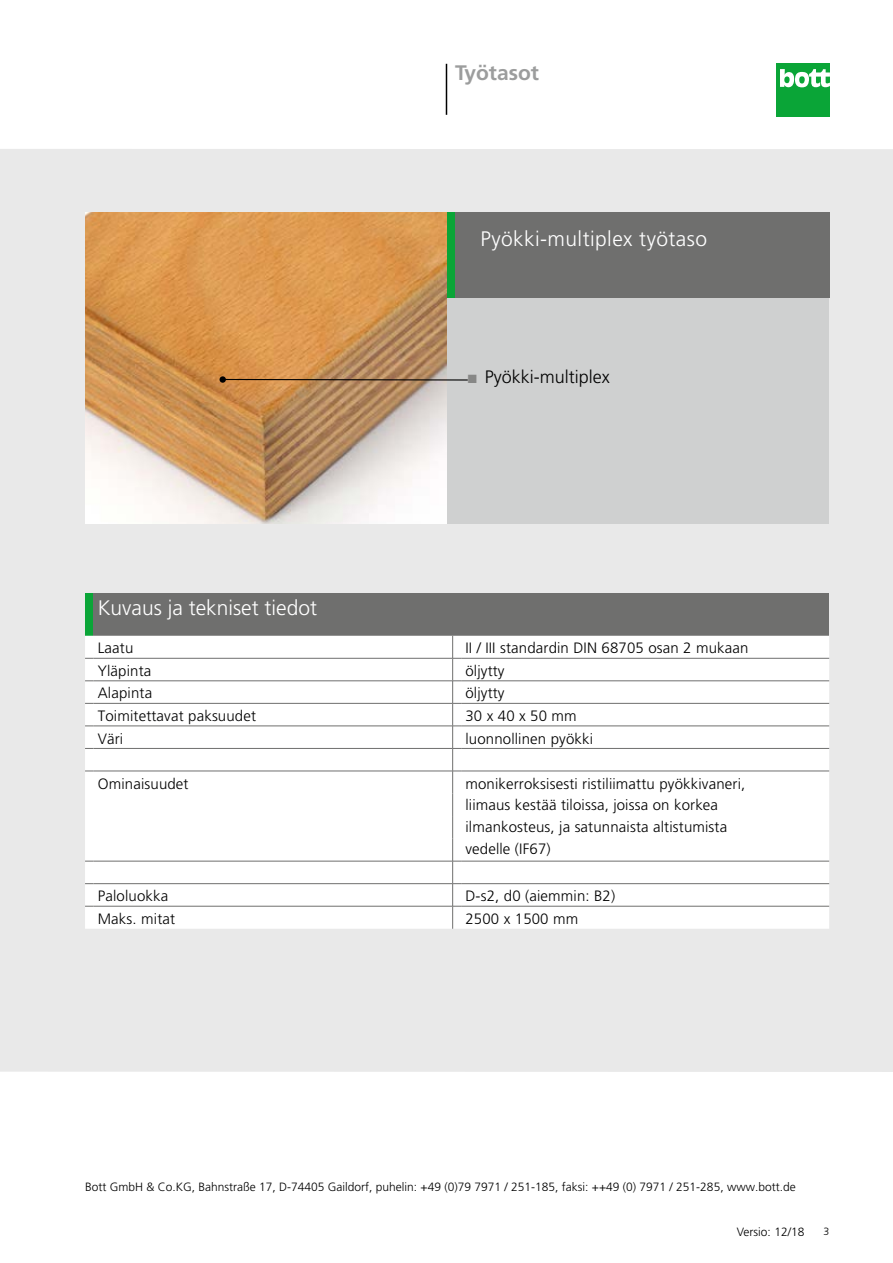
<style>
.page{position:relative;width:893px;height:1263px;background:#fff}
.page>*{position:absolute;margin:0;border:0;box-sizing:border-box;transform-origin:0 0}
.t1{font:300 21px "Frutiger LT Pro";letter-spacing:.02em;color:#fff}
.t2{font:300 21px "Frutiger LT Pro";color:#fff}
.t3{font:700 21px "Frutiger LT Pro";color:#9c9d9d}
.t4{font:300 18px "Frutiger LT Pro";color:#000}
.t5{font:300 15px/21.8px "Frutiger LT Pro";letter-spacing:.01em;color:#000}
.t6{font:300 12px "Frutiger LT Pro";color:#000}
.t7{font:300 10.5px "Frutiger LT Pro";color:#000}
.s1{color:#878786}
</style>
<div class="page">
<div style="left:776px;top:64px;width:53px;height:53px;background:#0aa537"></div>
<svg style="left:780px;top:69px;width:49px;height:18px"></svg>
<hr style="left:446px;top:64px;width:1px;height:51px;background:#000">
<div style="left:0;top:149px;width:893px;height:923px;background:#e9e9e9"></div>
<div style="left:446px;top:213px;width:9px;height:85px;background:#0aa537"></div>
<div style="left:455px;top:213px;width:374px;height:85px;background:#6f6f6e"></div>
<div style="left:446px;top:298px;width:383px;height:225px;background:#cfd0d0"></div>
<div style="left:85px;top:593px;width:9px;height:43px;background:#0aa537"></div>
<div style="left:94px;top:593px;width:735px;height:43px;background:#6f6f6e"></div>
<div style="left:85px;top:636px;width:744px;height:293px;background:#fff"></div>
<hr style="left:94px;top:658px;width:359px;height:1px;background:#6f6f6e">
<hr style="left:461px;top:658px;width:368px;height:1px;background:#6f6f6e">
<hr style="left:94px;top:680px;width:359px;height:1px;background:#6f6f6e">
<hr style="left:461px;top:680px;width:368px;height:1px;background:#6f6f6e">
<hr style="left:94px;top:703px;width:359px;height:1px;background:#6f6f6e">
<hr style="left:461px;top:703px;width:368px;height:1px;background:#6f6f6e">
<hr style="left:94px;top:726px;width:359px;height:1px;background:#6f6f6e">
<hr style="left:461px;top:726px;width:368px;height:1px;background:#6f6f6e">
<hr style="left:94px;top:748px;width:359px;height:1px;background:#6f6f6e">
<hr style="left:461px;top:748px;width:368px;height:1px;background:#6f6f6e">
<hr style="left:94px;top:771px;width:359px;height:1px;background:#6f6f6e">
<hr style="left:461px;top:771px;width:368px;height:1px;background:#6f6f6e">
<hr style="left:94px;top:861px;width:359px;height:1px;background:#6f6f6e">
<hr style="left:461px;top:861px;width:368px;height:1px;background:#6f6f6e">
<hr style="left:94px;top:883px;width:359px;height:1px;background:#6f6f6e">
<hr style="left:461px;top:883px;width:368px;height:1px;background:#6f6f6e">
<hr style="left:94px;top:906px;width:359px;height:1px;background:#6f6f6e">
<svg style="left:452px;top:636px;width:9px;height:293px;background:#ebebea"></svg>
<hr style="left:461px;top:906px;width:368px;height:1px;background:#6f6f6e">
<img style="left:85px;top:213px;width:361px;height:310px">
<svg style="left:226px;top:378px;width:242px;height:3px"></svg>
<div style="left:220px;top:376px;width:6px;height:7px;background:#000;border-radius:50%"></div>
<h1 class="t3" style="left:455px;top:60px;width:86px">Työtasot</h1>
<h1 class="t1" style="left:480px;top:226px;width:228px">Pyökki-multiplex työtaso</h1>
<p class="t4" style="left:468px;top:367px;width:143px"><span class="s1">■</span> Pyökki-multiplex</p>
<h1 class="t2" style="left:98px;top:596px;width:221px">Kuvaus ja tekniset tiedot</h1>
<p class="t5" style="left:98px;top:637px;width:37px">Laatu</p>
<p class="t5" style="left:465px;top:637px;width:285px">II / III standardin DIN 68705 osan 2 mukaan</p>
<p class="t5" style="left:98px;top:660px;width:55px">Yläpinta</p>
<p class="t5" style="left:465px;top:660px;width:41px">öljytty</p>
<p class="t5" style="left:98px;top:682px;width:56px">Alapinta</p>
<p class="t5" style="left:465px;top:682px;width:41px">öljytty</p>
<p class="t5" style="left:98px;top:705px;width:160px">Toimitettavat paksuudet</p>
<p class="t5" style="left:465px;top:705px;width:113px">30 x 40 x 50 mm</p>
<p class="t5" style="left:98px;top:727px;width:27px">Väri</p>
<p class="t5" style="left:465px;top:727px;width:129px">luonnollinen pyökki</p>
<p class="t5" style="left:98px;top:773px;width:92px">Ominaisuudet</p>
<p class="t5" style="left:465px;top:773px;width:281px">monikerroksisesti ristiliimattu pyökkivaneri, liimaus kestää tiloissa, joissa on korkea ilmankosteus, ja satunnaista altistumista vedelle (IF67)</p>
<p class="t5" style="left:98px;top:885px;width:72px">Paloluokka</p>
<p class="t5" style="left:465px;top:885px;width:151px">D-s2, d0 (aiemmin: B2)</p>
<p class="t5" style="left:98px;top:908px;width:79px">Maks. mitat</p>
<p class="t5" style="left:465px;top:908px;width:114px">2500 x 1500 mm</p>
<p class="t6" style="left:85px;top:1180px;width:712px">Bott GmbH &amp; Co.KG, Bahnstraße 17, D-74405 Gaildorf, puhelin: +49 (0)79 7971 / 251-185, faksi: ++49 (0) 7971 / 251-285, www.bott.de</p>
<p class="t6" style="left:737px;top:1225px;width:69px">Versio: 12/18</p>
<p class="t7" style="left:823px;top:1226px;width:7px">3</p>
</div>
